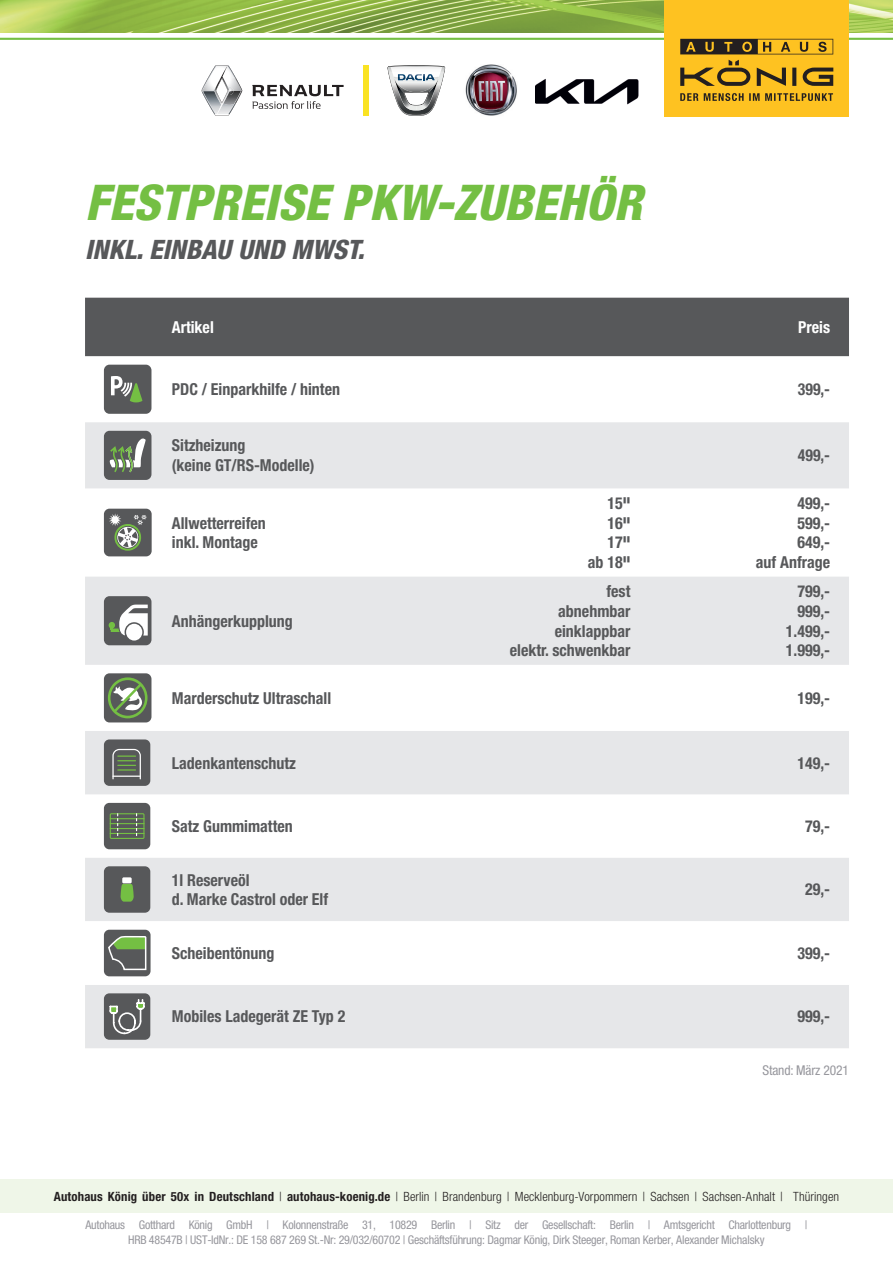
<style>
.page{position:relative;width:893px;height:1263px;background:#fff}
.page>*{position:absolute;margin:0;border:0;box-sizing:border-box;transform-origin:0 0}
.t1{font:italic 800 condensed 49.35px "Helvetica Neue LT Std";color:#74bf43}
.t2{font:italic 800 condensed 26.85px "Helvetica Neue LT Std";color:#57585a}
.t3{font:700 condensed 16.5px/19.8px "Helvetica Neue LT Std";color:#57585a;text-align:right}
.t4{font:700 condensed 16.5px "Helvetica Neue LT Std";color:#fff}
.t5{font:700 condensed 16.5px "Helvetica Neue LT Std";color:#57585a;scale:.95 1}
.t6{font:condensed 13.5px "Helvetica Neue LT Std";letter-spacing:-.01em;color:#97979d}
.t7{font:300 condensed 12.75px "Helvetica Neue LT Std";letter-spacing:.005em;color:#231f20}
.t8{font:condensed 12px/15px "Helvetica Neue LT Std";letter-spacing:-.02em;color:#97979d;text-align:center}
.s1{font-weight:900}
.s2{font-weight:700}
</style>
<div class="page">
<div style="left:85px;top:298px;width:764px;height:58px;background:#57585a"></div>
<svg style="left:85px;top:422px;width:764px;height:626px;fill:#e6e7e9"></svg>
<svg style="left:85px;top:921px;width:764px;height:64px"></svg>
<div style="left:104px;top:365px;width:47px;height:49px;background:#57585a;border-radius:6px"></div>
<svg style="left:111px;top:376px;width:32px;height:26px"></svg>
<div style="left:104px;top:431px;width:47px;height:49px;background:#57585a;border-radius:6px"></div>
<svg style="left:109px;top:438px;width:37px;height:34px"></svg>
<div style="left:104px;top:509px;width:48px;height:47px;background:#57585a;border-radius:6px"></div>
<svg style="left:109px;top:513px;width:38px;height:38px"></svg>
<div style="left:104px;top:596px;width:47px;height:49px;background:#57585a;border-radius:6px"></div>
<svg style="left:109px;top:605px;width:39px;height:35px"></svg>
<div style="left:130px;top:628px;width:9px;height:9px;background:#fff;border-radius:50%"></div>
<div style="left:104px;top:673px;width:47px;height:49px;background:#57585a;border-radius:6px"></div>
<svg style="left:108px;top:677px;width:40px;height:41px"></svg>
<div style="left:104px;top:739px;width:46px;height:47px;background:#57585a;border-radius:5px"></div>
<svg style="left:112px;top:749px;width:29px;height:31px"></svg>
<div style="left:104px;top:803px;width:46px;height:46px;background:#57585a;border-radius:5px"></div>
<svg style="left:110px;top:813px;width:35px;height:26px"></svg>
<div style="left:104px;top:866px;width:46px;height:47px;background:#57585a;border-radius:5px"></div>
<div style="left:122px;top:877px;width:10px;height:6px;background:#fff"></div>
<svg style="left:121px;top:884px;width:13px;height:18px"></svg>
<div style="left:104px;top:930px;width:47px;height:46px;background:#57585a;border-radius:5px"></div>
<svg style="left:108px;top:936px;width:39px;height:35px"></svg>
<div style="left:104px;top:993px;width:46px;height:47px;background:#57585a;border-radius:5px"></div>
<svg style="left:109px;top:999px;width:36px;height:36px"></svg>
<img style="left:0;top:0;width:893px;height:32px">
<hr style="left:0;top:38px;width:893px;height:2px;background:#74bf43">
<div style="left:665px;top:0;width:184px;height:117px;background:#fec221"></div>
<svg style="left:680px;top:39px;width:153px;height:62px"></svg>
<img style="left:465px;top:65px;width:52px;height:51px">
<div style="left:363px;top:65px;width:6px;height:51px;background:#fae323"></div>
<svg style="left:202px;top:65px;width:40px;height:51px"></svg>
<svg style="left:252px;top:85px;width:92px;height:24px"></svg>
<svg style="left:387px;top:65px;width:58px;height:51px"></svg>
<div style="left:0;top:1180px;width:893px;height:33px;background:#eff6e8"></div>
<img style="left:536px;top:79px;width:102px;height:26px">
<h1 class="t1" style="left:85px;top:172px;width:559px">FESTPREISE PKW-ZUBEHÖR</h1>
<h2 class="t2" style="left:85px;top:233px;width:281px">INKL. EINBAU UND MWST.</h2>
<p class="t4" style="left:172px;top:317px;width:43px">Artikel</p>
<p class="t4" style="left:798px;top:317px;width:33px">Preis</p>
<p class="t3" style="left:172px;top:379px;width:170px">PDC / Einparkhilfe / hinten</p>
<p class="t5" style="left:798px;top:379px;width:35px">399,-</p>
<p class="t3" style="left:172px;top:435px;width:144px;text-align:left">Sitzheizung<br>(keine GT/RS-Modelle)</p>
<p class="t5" style="left:798px;top:445px;width:35px">499,-</p>
<p class="t3" style="left:172px;top:512px;width:96px;text-align:left">Allwetterreifen inkl. Montage</p>
<p class="t3" style="left:172px;top:611px;width:122px">Anhängerkupplung</p>
<p class="t3" style="left:588px;top:493px;width:44px">15<span class="s1">"<br></span>16<span class="s1">"<br></span>17<span class="s1">" </span>ab 18<span class="s1">"</span></p>
<p class="t3" style="left:756px;top:493px;width:76px">499,-<br>599,-<br>649,-<br>auf Anfrage</p>
<p class="t3" style="left:510px;top:581px;width:122px">fest<br>abnehmbar einklappbar<br>elektr. schwenkbar</p>
<p class="t3" style="left:786px;top:581px;width:46px">799,-<br>999,-<br>1.499,-<br>1.999,-</p>
<p class="t3" style="left:172px;top:688px;width:161px">Marderschutz Ultraschall</p>
<p class="t3" style="left:797px;top:688px;width:34px">199,-</p>
<p class="t3" style="left:172px;top:752px;width:126px">Ladenkantenschutz</p>
<p class="t3" style="left:797px;top:752px;width:34px">149,-</p>
<p class="t3" style="left:172px;top:816px;width:122px">Satz Gummimatten</p>
<p class="t3" style="left:805px;top:816px;width:27px">79,-</p>
<p class="t3" style="left:172px;top:869px;width:158px;text-align:left">1l Reserveöl<br>d. Marke Castrol oder Elf</p>
<p class="t3" style="left:805px;top:879px;width:27px">29,-</p>
<p class="t3" style="left:172px;top:943px;width:104px">Scheibentönung</p>
<p class="t3" style="left:797px;top:943px;width:34px">399,-</p>
<p class="t3" style="left:172px;top:1006px;width:175px">Mobiles Ladegerät ZE Typ 2</p>
<p class="t3" style="left:797px;top:1006px;width:34px">999,-</p>
<p class="t6" style="left:762px;top:1062px;width:88px">Stand: März 2021</p>
<p class="t7" style="left:54px;top:1189px;width:787px"><span class="s2">Autohaus König über 50x in Deutschland</span> | <span class="s2">autohaus-koenig.de</span> | Berlin | Brandenburg | Mecklenburg-Vorpommern | Sachsen | Sachsen-Anhalt | Thüringen</p>
<p class="t8" style="left:86px;top:1217px;width:723px">Autohaus Gotthard König GmbH | Kolonnenstraße 31, 10829 Berlin | Sitz der Gesellschaft: Berlin | Amtsgericht Charlottenburg |<br>HRB 48547B | UST-IdNr.: DE 158 687 269 St.-Nr: 29/032/60702 | Geschäftsführung: Dagmar König, Dirk Steeger, Roman Kerber, Alexander Michalsky</p>
</div>
